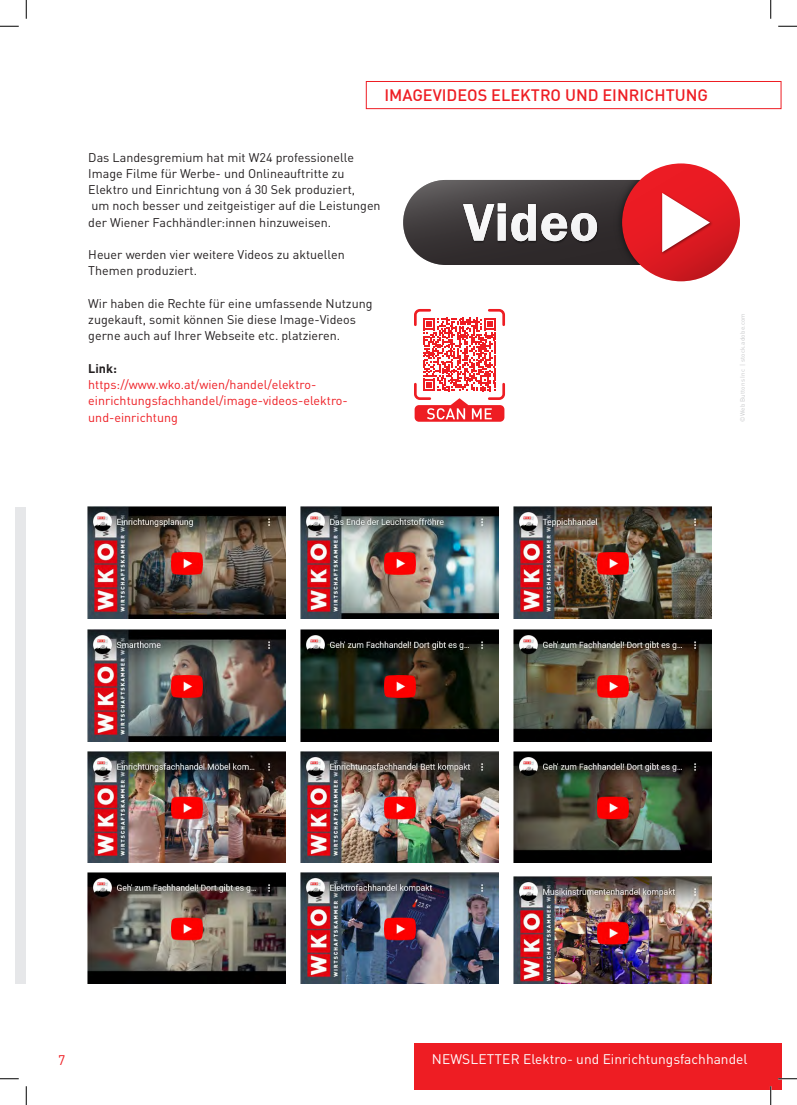
<style>
.page{position:relative;width:797px;height:1105px;background:#fff}
.page>*{position:absolute;margin:0;border:0;box-sizing:border-box;transform-origin:0 0}
.t1{font:500 16.25px "DIN";color:#ee1d23}
.t2{font:13.75px "DIN Pro";color:#fff}
.t3{font:13.75px "DIN Pro";color:#ee1d23}
.t4{font:12.5px/16.2px "DINOT";color:#231f20}
.t5{font:12.5px/16.2px "DINOT";color:#ee1d23}
.t6{font:700 12.5px "DINOT";color:#231f20}
.t7{font:6.25px "DINOT";letter-spacing:.03em;color:#c7c8ca}
</style>
<div class="page">
<div style="left:16px;top:507px;width:10px;height:476px;background:#e6e7e9"></div>
<div style="left:366px;top:81px;width:415px;height:28px;border:1px solid #ee1d23"></div>
<img style="left:88px;top:507px;width:198px;height:111px">
<img style="left:513px;top:507px;width:198px;height:111px">
<img style="left:300px;top:630px;width:198px;height:111px">
<img style="left:88px;top:751px;width:198px;height:111px">
<img style="left:513px;top:751px;width:198px;height:111px">
<img style="left:300px;top:872px;width:198px;height:111px">
<img style="left:300px;top:507px;width:198px;height:111px">
<img style="left:88px;top:630px;width:198px;height:111px">
<img style="left:513px;top:630px;width:198px;height:111px">
<img style="left:300px;top:751px;width:198px;height:111px">
<img style="left:88px;top:872px;width:198px;height:111px">
<img style="left:513px;top:876px;width:198px;height:107px">
<svg style="left:414px;top:309px;width:91px;height:113px"></svg>
<svg style="left:622px;top:163px;width:118px;height:118px;background:#da1d24"></svg>
<img style="left:710px;top:191px;width:4px;height:66px">
<svg style="left:403px;top:180px;width:307px;height:85px"></svg>
<div style="left:414px;top:1043px;width:367px;height:46px;background:#ee1d23"></div>
<svg style="left:0;top:25px;width:19px;height:2px"></svg>
<svg style="left:778px;top:25px;width:19px;height:2px"></svg>
<svg style="left:0;top:1078px;width:19px;height:1px"></svg>
<svg style="left:778px;top:1078px;width:19px;height:1px"></svg>
<svg style="left:25px;top:0;width:2px;height:19px"></svg>
<svg style="left:25px;top:1086px;width:2px;height:19px"></svg>
<svg style="left:770px;top:0;width:1px;height:19px"></svg>
<svg style="left:770px;top:1086px;width:1px;height:19px"></svg>
<h1 class="t1" style="left:384px;top:85px;width:325px">IMAGEVIDEOS ELEKTRO UND EINRICHTUNG</h1>
<p class="t4" style="left:88px;top:149px;width:294px">Das Landesgremium hat mit W24 professionelle Image Filme für Werbe- und Onlineauftritte zu Elektro und Einrichtung von á 30 Sek produziert,<br>um noch besser und zeitgeistiger auf die Leistungen der Wiener Fachhändler:innen hinzuweisen.</p>
<p class="t4" style="left:88px;top:246px;width:258px">Heuer werden vier weitere Videos zu aktuellen<br>Themen produziert.</p>
<p class="t4" style="left:88px;top:295px;width:286px">Wir haben die Rechte für eine umfassende Nutzung zugekauft, somit können Sie diese Image-Videos gerne auch auf Ihrer Webseite etc. platzieren.</p>
<p class="t6" style="left:88px;top:360px;width:30px">Link:</p>
<p class="t5" style="left:88px;top:376px;width:261px">https://www.wko.at/wien/handel/elektro&shy;einrichtungsfachhandel/image-videos-elektro&shy;und-einrichtung</p>
<p class="t7" style="left:738px;top:422px;width:110px;rotate:-90deg">©Web Buttons Inc | stock.adobe.com</p>
<p class="t3" style="left:58px;top:1051px;width:9px">7</p>
<p class="t2" style="left:432px;top:1050px;width:317px">NEWSLETTER Elektro- und Einrichtungsfachhandel</p>
</div>
